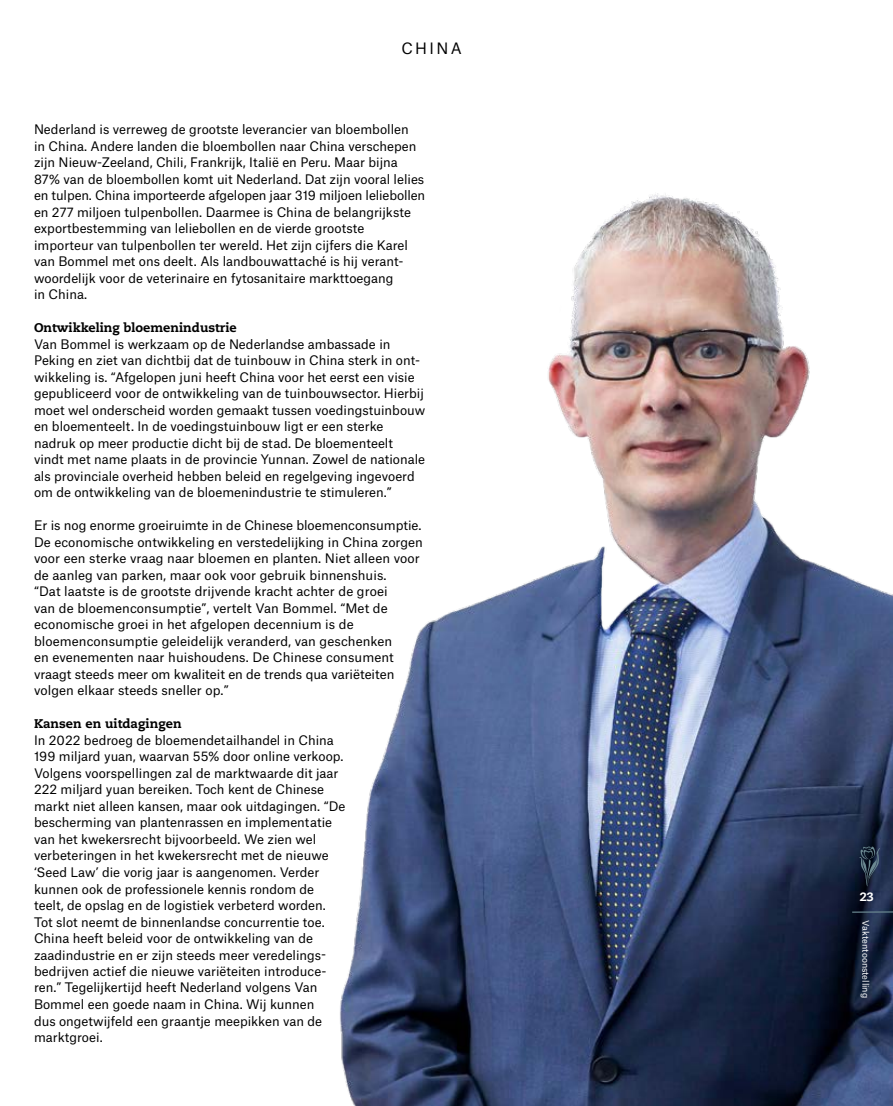
<style>
.page{position:relative;width:893px;height:1106px;background:#fff}
.page>*{position:absolute;margin:0;border:0;box-sizing:border-box;transform-origin:0 0}
.t1{font:15px "Atlas Grotesk";letter-spacing:.16em;color:#000}
.t2{font:12.6px/16.5px "Atlas Grotesk";color:#000}
.t3{font:800 12.6px "Caecilia LT Std";color:#000}
.t4{font:800 12px "Caecilia LT Std";color:#fff}
.t5{font:8.7px "Atlas Grotesk";color:#fff}
</style>
<div class="page">
<img style="left:340px;top:193px;width:553px;height:913px">
<hr style="left:852px;top:911px;width:41px;height:1px;background:#6b8891">
<svg style="left:859px;top:845px;width:21px;height:41px"></svg>
<p class="t1" style="left:401px;top:36px;width:62px">CHINA</p>
<p class="t2" style="left:34px;top:120px;width:393px">Nederland is verreweg de grootste leverancier van bloembollen<br>in China. Andere landen die bloembollen naar China verschepen zijn Nieuw-Zeeland, Chili, Frankrijk, Italië en Peru. Maar bijna 87% van de bloembollen komt uit Nederland. Dat zijn vooral lelies en tulpen. China importeerde afgelopen jaar 319 miljoen leliebollen en 277 miljoen tulpenbollen. Daarmee is China de belangrijkste exportbestemming van leliebollen en de vierde grootste importeur van tulpenbollen ter wereld. Het zijn cijfers die Karel van Bommel met ons deelt. Als landbouwattaché is hij verant&shy;woordelijk voor de veterinaire en fytosanitaire markttoegang<br>in China.</p>
<p class="t3" style="left:34px;top:320px;width:204px">Ontwikkeling bloemenindustrie</p>
<p class="t2" style="left:34px;top:334px;width:393px">Van Bommel is werkzaam op de Nederlandse ambassade in Peking en ziet van dichtbij dat de tuinbouw in China sterk in ont&shy;wikkeling is. “Afgelopen juni heeft China voor het eerst een visie gepubliceerd voor de ontwikkeling van de tuinbouwsector. Hierbij moet wel onderscheid worden gemaakt tussen voedingstuinbouw en bloementeelt. In de voedingstuinbouw ligt er een sterke nadruk op meer productie dicht bij de stad. De bloementeelt vindt met name plaats in de provincie Yunnan. Zowel de nationale als provinciale overheid hebben beleid en regelgeving ingevoerd om de ontwikkeling van de bloemenindustrie te stimuleren.”</p>
<p class="t2" style="left:34px;top:516px;width:390px">Er is nog enorme groeiruimte in de Chinese bloemenconsumptie.<br>De economische ontwikkeling en verstedelijking in China zorgen voor een sterke vraag naar bloemen en planten. Niet alleen voor de aanleg van parken, maar ook voor gebruik binnenshuis.<br>“Dat laatste is de grootste drijvende kracht achter de groei<br>van de bloemenconsumptie”, vertelt Van Bommel. “Met de economische groei in het afgelopen decennium is de bloemenconsumptie geleidelijk veranderd, van geschenken<br>en evenementen naar huishoudens. De Chinese consument vraagt steeds meer om kwaliteit en de trends qua variëteiten volgen elkaar steeds sneller op.”</p>
<p class="t3" style="left:34px;top:716px;width:149px">Kansen en uitdagingen</p>
<p class="t2" style="left:34px;top:730px;width:313px">In 2022 bedroeg de bloemendetailhandel in China 199 miljard yuan, waarvan 55% door online verkoop.<br>Volgens voorspellingen zal de marktwaarde dit jaar 222 miljard yuan bereiken. Toch kent de Chinese markt niet alleen kansen, maar ook uitdagingen. “De bescherming van plantenrassen en implementatie van het kwekersrecht bijvoorbeeld. We zien wel verbeteringen in het kwekersrecht met de nieuwe ‘Seed Law’ die vorig jaar is aangenomen. Verder kunnen ook de professionele kennis rondom de teelt, de opslag en de logistiek verbeterd worden.<br>Tot slot neemt de binnenlandse concurrentie toe.<br>China heeft beleid voor de ontwikkeling van de zaadindustrie en er zijn steeds meer veredelings&shy;bedrijven actief die nieuwe variëteiten introduce&shy;ren.” Tegelijkertijd heeft Nederland volgens Van Bommel een goede naam in China. Wij kunnen<br>dus ongetwijfeld een graantje meepikken van de marktgroei.</p>
<p class="t4" style="left:860px;top:889px;width:16px">23</p>
<p class="t5" style="left:873px;top:920px;width:79px;rotate:90deg">Vaktentoonstelling</p>
</div>
